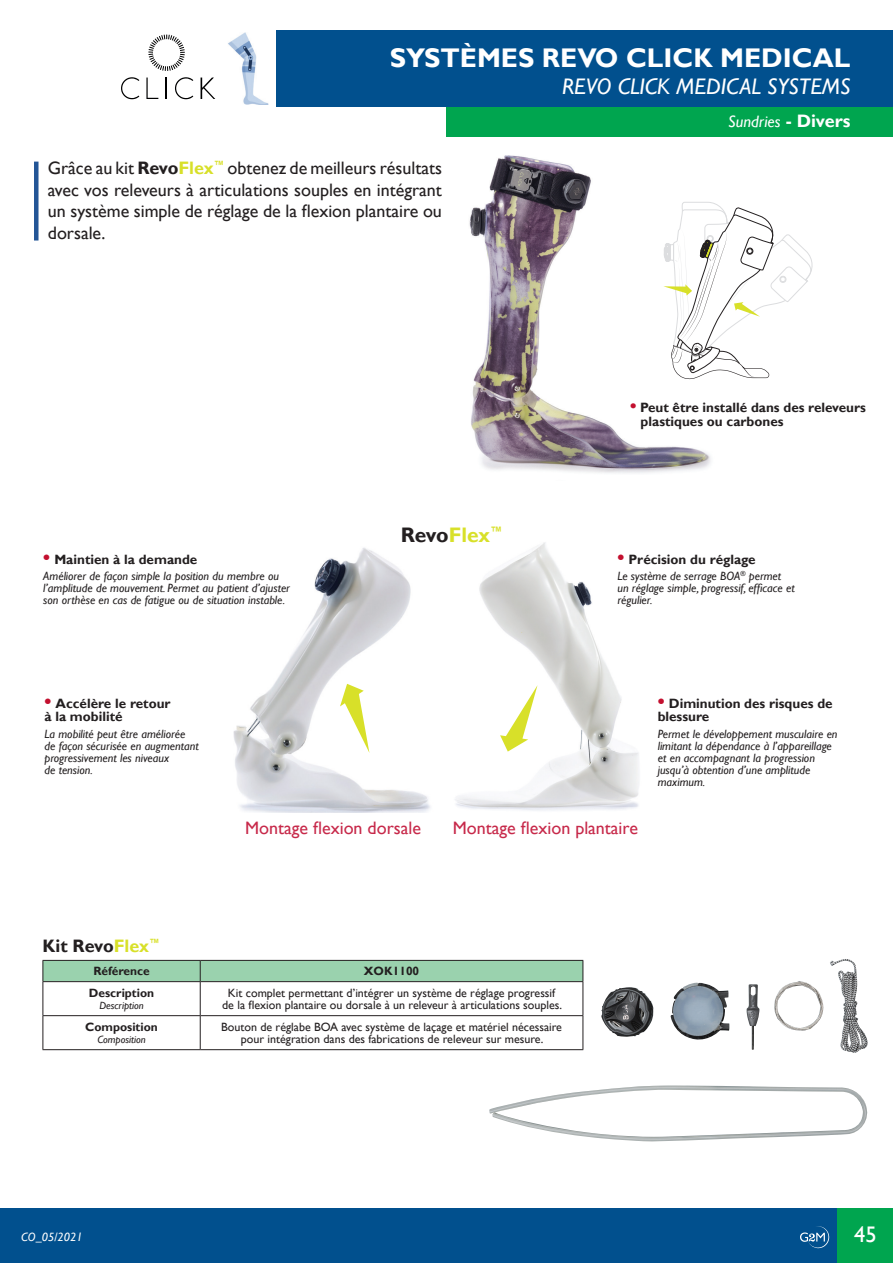
<style>
.page{position:relative;width:893px;height:1263px;background:#fff}
.page>*{position:absolute;margin:0;border:0;box-sizing:border-box;transform-origin:0 0}
.t1{font:700 27px "Gill Sans";color:#fff}
.t2{font:italic 22.5px "Gill Sans";color:#fff}
.t3{font:22.5px "Gill Sans";color:#fff}
.t4{font:700 21px "Gill Sans";color:#231f20}
.t5{font:18px/21.6px "Gill Sans";color:#231f20;text-align:justify}
.t6{font:18px "Gill Sans";color:#c7294a}
.t7{font:700 18px "Gill Sans";color:#231f20}
.t8{font:italic 16.5px "Gill Sans";color:#fff}
.t9{font:700 13.5px/13.5px "Gill Sans";color:#231f20}
.t10{font:italic 12px/12px "Gill Sans";color:#231f20}
.t11{font:12px "Gill Sans";color:#231f20}
.t12{font:700 12px "Gill Sans";color:#231f20}
.t13{font:italic 12px "Gill Sans";color:#fff}
.t14{font:italic 10.5px "Gill Sans";color:#231f20}
.s1{font-weight:700}
.s2{font-weight:700;color:#d8e029}
.s3{font-size:19.5px;color:#c3102f}
.s4{color:#d8e029}
.s5{font-weight:700;font-style:normal;font-size:18px}
.s6{font-size:18px;color:#c3102f}
</style>
<div class="page">
<div style="left:446px;top:103px;width:447px;height:34px;background:#00a54f"></div>
<div style="left:276px;top:30px;width:617px;height:76px;background:#01508e"></div>
<img style="left:228px;top:32px;width:41px;height:73px">
<div style="left:0;top:1208px;width:893px;height:55px;background:#01508e"></div>
<div style="left:838px;top:1208px;width:55px;height:55px;background:#00a54f"></div>
<svg style="left:800px;top:1226px;width:30px;height:22px"></svg>
<svg style="left:43px;top:960px;width:541px;height:90px"></svg>
<hr style="left:43px;top:981px;width:157px;height:1px;background:#231f20">
<hr style="left:43px;top:982px;width:1px;height:33px;background:#231f20">
<hr style="left:200px;top:981px;width:383px;height:1px;background:#231f20">
<hr style="left:200px;top:982px;width:1px;height:33px;background:#231f20">
<hr style="left:583px;top:982px;width:1px;height:33px;background:#231f20">
<hr style="left:43px;top:1015px;width:157px;height:1px;background:#231f20">
<hr style="left:43px;top:1016px;width:1px;height:33px;background:#231f20">
<hr style="left:200px;top:1015px;width:383px;height:1px;background:#231f20">
<hr style="left:200px;top:1016px;width:1px;height:33px;background:#231f20">
<hr style="left:583px;top:1016px;width:1px;height:33px;background:#231f20">
<hr style="left:43px;top:1049px;width:157px;height:1px;background:#231f20">
<hr style="left:200px;top:1049px;width:383px;height:1px;background:#231f20">
<svg style="left:148px;top:35px;width:37px;height:36px"></svg>
<svg style="left:121px;top:77px;width:18px;height:22px"></svg>
<svg style="left:175px;top:77px;width:18px;height:22px"></svg>
<svg style="left:146px;top:78px;width:12px;height:21px"></svg>
<svg style="left:166px;top:78px;width:1px;height:21px"></svg>
<svg style="left:201px;top:78px;width:14px;height:21px"></svg>
<img style="left:233px;top:547px;width:197px;height:265px">
<img style="left:455px;top:542px;width:184px;height:269px">
<img style="left:469px;top:155px;width:242px;height:318px">
<svg style="left:663px;top:202px;width:150px;height:177px"></svg>
<svg style="left:500px;top:685px;width:37px;height:66px"></svg>
<svg style="left:340px;top:684px;width:29px;height:69px"></svg>
<div style="left:34px;top:162px;width:5px;height:79px;background:#235596"></div>
<img style="left:830px;top:959px;width:38px;height:94px">
<img style="left:774px;top:981px;width:50px;height:50px">
<img style="left:746px;top:984px;width:14px;height:66px">
<img style="left:601px;top:987px;width:53px;height:50px">
<img style="left:670px;top:983px;width:60px;height:57px">
<img style="left:489px;top:1085px;width:379px;height:57px">
<p class="t1" style="left:390px;top:41px;width:462px">SYSTÈMES REVO CLICK MEDICAL</p>
<p class="t2" style="left:562px;top:73px;width:290px">REVO CLICK MEDICAL SYSTEMS</p>
<p class="t5" style="left:48px;top:157px;width:396px">Grâce au kit <span class="s1">Revo</span><span class="s2">Flex</span><sup>™</sup> obtenez de meilleurs résultats avec vos releveurs à articulations souples en intégrant un système simple de réglage de la flexion plantaire ou dorsale.</p>
<p class="t9" style="left:43px;top:553px;width:156px"><span class="s3">•</span> Maintien à la demande</p>
<p class="t10" style="left:43px;top:570px;width:248px">Améliorer de façon simple la position du membre ou l’amplitude de mouvement. Permet au patient d’ajuster son orthèse en cas de fatigue ou de situation instable.</p>
<p class="t9" style="left:44px;top:697px;width:128px"><span class="s3">•</span> Accélère le retour à la mobilité</p>
<p class="t10" style="left:44px;top:728px;width:156px">La mobilité peut être améliorée de façon sécurisée en augmentant progressivement les niveaux<br>de tension.</p>
<p class="t4" style="left:401px;top:522px;width:103px">Revo<span class="s4">Flex</span><sup>™</sup></p>
<p class="t8" style="left:728px;top:111px;width:124px">Sundries <span class="s5">- Divers</span></p>
<p class="t9" style="left:641px;top:401px;width:227px;text-indent:-11px"><span class="s6">•</span> Peut être installé dans des releveurs plastiques ou carbones</p>
<p class="t9" style="left:617px;top:553px;width:140px"><span class="s3">•</span> Précision du réglage</p>
<p class="t10" style="left:617px;top:570px;width:179px">Le système de serrage BOA<sup>®</sup> permet un réglage simple, progressif, efficace et régulier.</p>
<p class="t9" style="left:658px;top:697px;width:176px"><span class="s3">•</span> Diminution des risques de blessure</p>
<p class="t10" style="left:658px;top:728px;width:181px">Permet le développement musculaire en limitant la dépendance à l’appareillage et en accompagnant la progression jusqu’à obtention d’une amplitude maximum.</p>
<p class="t6" style="left:245px;top:817px;width:177px">Montage flexion dorsale</p>
<p class="t6" style="left:453px;top:817px;width:187px">Montage flexion plantaire</p>
<p class="t7" style="left:43px;top:935px;width:119px">Kit Revo<span class="s4">Flex</span><sup>™</sup></p>
<p class="t12" style="left:93px;top:964px;width:58px">Référence</p>
<p class="t12" style="left:364px;top:964px;width:57px">XOK1100</p>
<p class="t12" style="left:89px;top:985px;width:67px">Description</p>
<p class="t14" style="left:99px;top:999px;width:46px">Description</p>
<p class="t11" style="left:228px;top:986px;width:329px">Kit complet permettant d’intégrer un système de réglage progressif</p>
<p class="t11" style="left:222px;top:998px;width:341px">de la flexion plantaire ou dorsale à un releveur à articulations souples.</p>
<p class="t12" style="left:85px;top:1019px;width:74px">Composition</p>
<p class="t14" style="left:97px;top:1033px;width:50px">Composition</p>
<p class="t11" style="left:221px;top:1020px;width:342px">Bouton de réglabe BOA avec système de laçage et matériel nécessaire</p>
<p class="t11" style="left:241px;top:1032px;width:304px">pour intégration dans des fabrications de releveur sur mesure.</p>
<p class="t13" style="left:21px;top:1230px;width:63px">CO_05/2021</p>
<h2 class="t3" style="left:854px;top:1221px;width:24px">45</h2>
</div>
